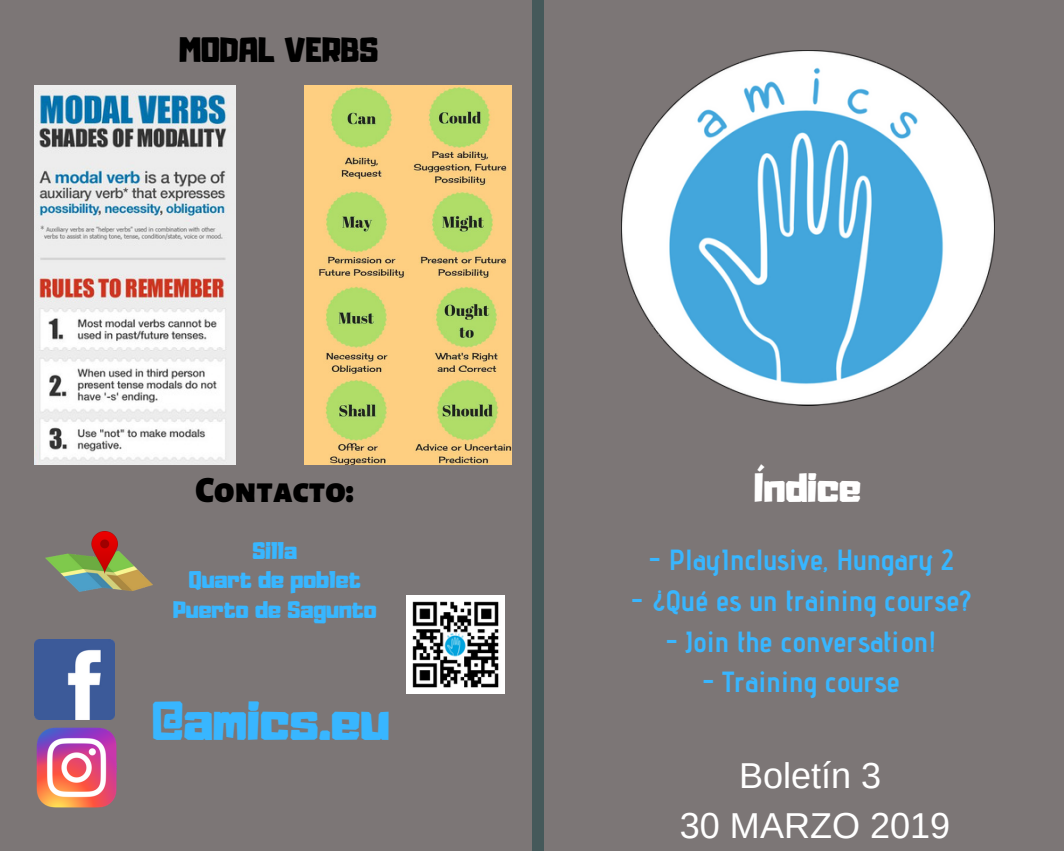
<style>
.page{position:relative;width:1064px;height:851px;background:#fff}
.page>*{position:absolute;margin:0;border:0;box-sizing:border-box;transform-origin:0 0}
.t1{font:48.3px "Adumu";color:#38b6ff}
.t2{font:36px/49.5px "Arimo";color:#fff;text-align:center}
.t3{font:900 36px "Alegreya Sans SC";color:#000}
.t4{font:36px "Adumu";color:#fff}
.t5{font:30.9px "Adumu";color:#000}
.t6{font:700 29.1px "Advent Pro";color:#38b6ff}
.t7{font:21.15px/29.7px "Adumu";color:#38b6ff;text-align:center}
</style>
<div class="page">
<div style="left:0;top:0;width:1063px;height:850px;background:#7c7676"></div>
<div style="left:532px;top:0;width:11px;height:850px;background:#45595a"></div>
<img style="left:621px;top:51px;width:372px;height:354px">
<img style="left:406px;top:595px;width:98px;height:98px">
<img style="left:45px;top:531px;width:107px;height:61px">
<img style="left:35px;top:639px;width:80px;height:80px">
<img style="left:36px;top:727px;width:80px;height:80px">
<img style="left:35px;top:85px;width:200px;height:379px">
<img style="left:304px;top:85px;width:207px;height:379px">
<p class="t5" style="left:179px;top:23px;width:200px">MODAL VERBS</p>
<p class="t3" style="left:195px;top:469px;width:160px">Contacto:</p>
<p class="t7" style="left:173px;top:533px;width:205px">Silla<br>Quart de poblet<br>Puerto de Sagunto</p>
<h1 class="t1" style="left:152px;top:680px;width:239px">@amics.eu</h1>
<p class="t4" style="left:754px;top:457px;width:108px">Índice</p>
<p class="t6" style="left:648px;top:542px;width:306px">- PlayInclusive, Hungary 2</p>
<p class="t6" style="left:631px;top:583px;width:341px">- ¿Qué es un training course?</p>
<p class="t6" style="left:665px;top:623px;width:272px">- Join the conversation!</p>
<p class="t6" style="left:702px;top:664px;width:199px">- Training course</p>
<p class="t2" style="left:679px;top:751px;width:272px">Boletín 3<br>30 MARZO 2019</p>
</div>
